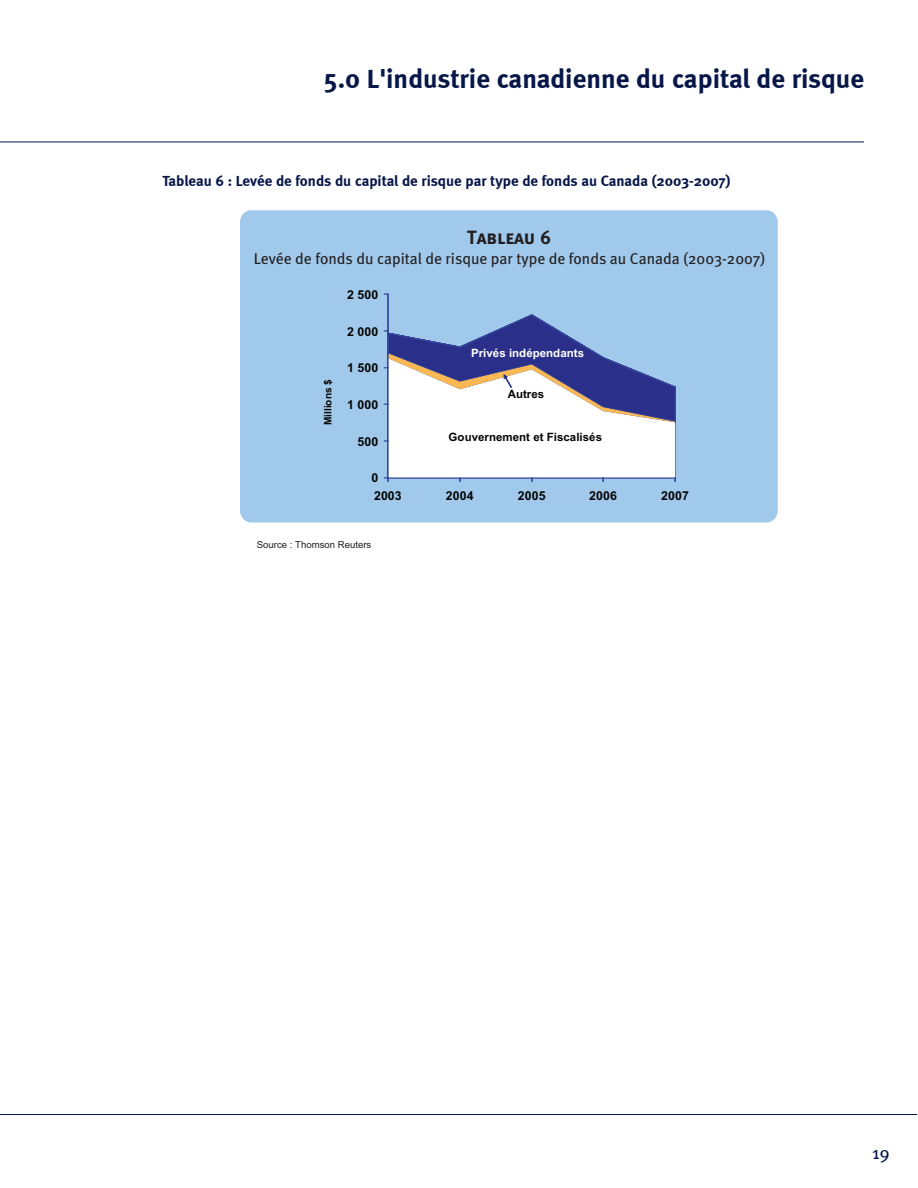
<style>
.page{position:relative;width:918px;height:1188px;background:#fff}
.page>*{position:absolute;margin:0;border:0;box-sizing:border-box;transform-origin:0 0}
.t1{font:700 27px "Meta";color:#071748}
.t2{font:19.2px "Meta Bold Caps";color:#231f20}
.t3{font:18px "Meta";color:#071748}
.t4{font:15.6px "Meta";color:#231f20}
.t5{font:700 15px "Meta";color:#071748}
.t6{font:700 12.3px "Arial";letter-spacing:.01em;color:#040503}
.t7{font:700 11.55px "Arial";letter-spacing:.005em;color:#040503}
.t8{font:700 11.55px "Arial";letter-spacing:.005em;color:#fff}
.t9{font:700 10.05px "Arial";color:#040503}
.t10{font:9.6px "Arial";color:#231f20}
</style>
<div class="page">
<hr style="left:0;top:1114px;width:917px;height:1px;background:#071748">
<hr style="left:0;top:142px;width:864px;height:1px;background:#071748">
<div style="left:240px;top:210px;width:538px;height:312px;background:#a0c9eb;border-radius:12px"></div>
<svg style="left:384px;top:294px;width:292px;height:188px"></svg>
<svg style="left:388px;top:315px;width:287px;height:163px"></svg>
<h1 class="t1" style="left:324px;top:63px;width:542px">5.0 L'industrie canadienne du capital de risque</h1>
<p class="t5" style="left:162px;top:172px;width:570px">Tableau 6 : Levée de fonds du capital de risque par type de fonds au Canada (2003-2007)</p>
<p class="t2" style="left:467px;top:226px;width:86px">Tableau 6</p>
<p class="t4" style="left:254px;top:249px;width:513px">Levée de fonds du capital de risque par type de fonds au Canada (2003-2007)</p>
<p class="t6" style="left:347px;top:286px;width:32px">2 500</p>
<p class="t9" style="left:321px;top:425px;width:48px;rotate:-90deg">Millions $</p>
<p class="t6" style="left:347px;top:323px;width:32px">2 000</p>
<p class="t6" style="left:357px;top:360px;width:22px">500</p>
<p class="t6" style="left:347px;top:396px;width:32px">1 000</p>
<p class="t6" style="left:357px;top:433px;width:22px">500</p>
<p class="t6" style="left:371px;top:470px;width:8px">0</p>
<p class="t8" style="left:471px;top:345px;width:114px">Privés indépendants</p>
<p class="t7" style="left:508px;top:386px;width:38px">Autres</p>
<p class="t8" style="left:493px;top:345px;width:90px">ate Independent</p>
<p class="t7" style="left:508px;top:386px;width:32px">Other</p>
<p class="t7" style="left:449px;top:429px;width:155px">Gouvernement et Fiscalisés</p>
<p class="t7" style="left:467px;top:429px;width:128px">Government and Retail</p>
<p class="t6" style="left:374px;top:488px;width:29px">2003</p>
<p class="t6" style="left:446px;top:488px;width:29px">2004</p>
<p class="t6" style="left:518px;top:488px;width:29px">2005</p>
<p class="t6" style="left:589px;top:488px;width:29px">2006</p>
<p class="t6" style="left:661px;top:488px;width:29px">2007</p>
<p class="t10" style="left:257px;top:538px;width:116px">Source : Thomson Reuters</p>
<p class="t3" style="left:872px;top:1142px;width:19px">19</p>
</div>
